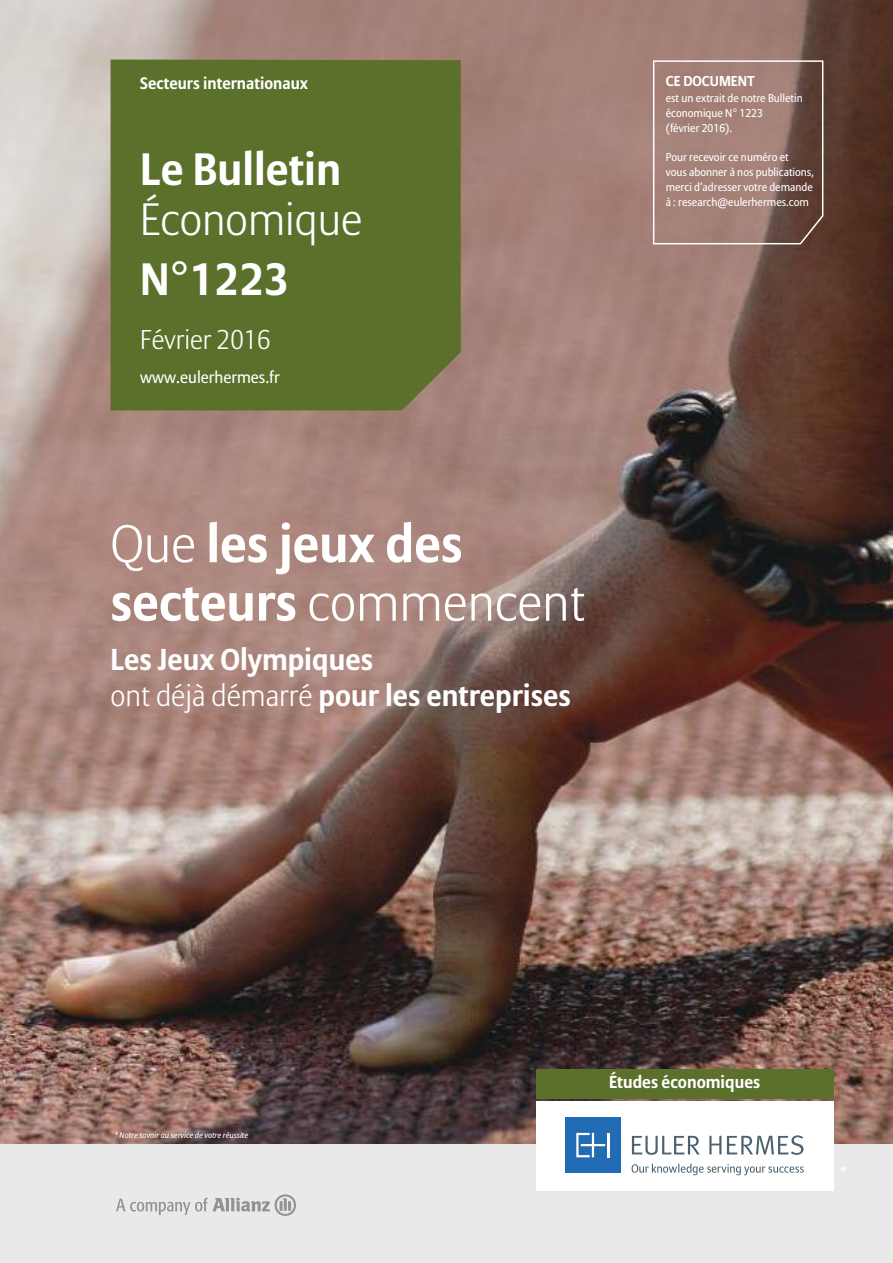
<style>
.page{position:relative;width:893px;height:1263px;background:#fff}
.page>*{position:absolute;margin:0;border:0;box-sizing:border-box;transform-origin:0 0}
.t1{font:700 52.5px/58.5px "Allianz Sans";color:#fff}
.t2{font:700 45px "Allianz Sans";color:#fff}
.t3{font:300 45px "Allianz Sans";color:#fff}
.t4{font:700 30px/36px "Allianz Sans";color:#fff}
.t5{font:300 27px "Allianz Sans";color:#fff}
.t6{font:700 17.25px "Allianz Sans";color:#fff}
.t7{font:700 16.5px "Allianz Sans";color:#fff}
.t8{font:16.5px "Allianz Sans";color:#fff}
.t9{font:700 14.25px "Allianz Sans";color:#fff}
.t10{font:11.25px/14.9px "Allianz Sans";color:#fff}
.t11{font:italic 8.25px "Allianz Sans";color:#fff}
.s1{font-weight:300}
</style>
<div class="page">
<img style="left:0;top:0;width:893px;height:1144px">
<div style="left:0;top:1144px;width:893px;height:119px;background:#e9e9e9"></div>
<svg style="left:116px;top:1194px;width:180px;height:22px"></svg>
<div style="left:111px;top:60px;width:350px;height:350px;background:#5b702a"></div>
<div style="left:536px;top:1068px;width:297px;height:30px;background:#5b702a"></div>
<div style="left:536px;top:1101px;width:297px;height:89px;background:#fff"></div>
<div style="left:565px;top:1117px;width:56px;height:56px;background:#216cb4"></div>
<hr style="left:607px;top:1133px;width:3px;height:24px;background:#fefefe">
<svg style="left:576px;top:1133px;width:29px;height:24px"></svg>
<svg style="left:632px;top:1136px;width:68px;height:19px"></svg>
<svg style="left:709px;top:1136px;width:12px;height:18px"></svg>
<svg style="left:727px;top:1135px;width:76px;height:20px"></svg>
<svg style="left:632px;top:1163px;width:172px;height:12px"></svg>
<svg style="left:653px;top:60px;width:170px;height:184px;background:#97766d"></svg>
<h3 class="t7" style="left:140px;top:76px;width:169px">Secteurs internationaux</h3>
<h2 class="t2" style="left:140px;top:151px;width:202px">Le Bulletin</h2>
<h2 class="t3" style="left:140px;top:201px;width:223px">Économique</h2>
<h2 class="t2" style="left:140px;top:261px;width:150px">N°1223</h2>
<h3 class="t5" style="left:140px;top:329px;width:132px">Février 2016</h3>
<h3 class="t8" style="left:140px;top:367px;width:141px">www.eulerhermes.fr</h3>
<h1 class="t1" style="left:111px;top:519px;width:476px"><span class="s1">Que</span> les jeux des secteurs <span class="s1">commencent</span></h1>
<h3 class="t4" style="left:111px;top:644px;width:462px">Les Jeux Olympiques<br><span class="s1">ont déjà démarré</span> pour les entreprises</h3>
<p class="t9" style="left:666px;top:72px;width:90px">CE DOCUMENT</p>
<p class="t10" style="left:666px;top:91px;width:139px">est un extrait de notre Bulletin économique N° 1223<br>(février 2016).</p>
<p class="t10" style="left:666px;top:151px;width:149px">Pour recevoir ce numéro et<br>vous abonner à nos publications, merci d’adresser votre demande à : research@eulerhermes.com</p>
<p class="t11" style="left:115px;top:1131px;width:135px">* Notre savoir au service de votre réussite</p>
<h3 class="t6" style="left:609px;top:1075px;width:153px">Études économiques</h3>
</div>
